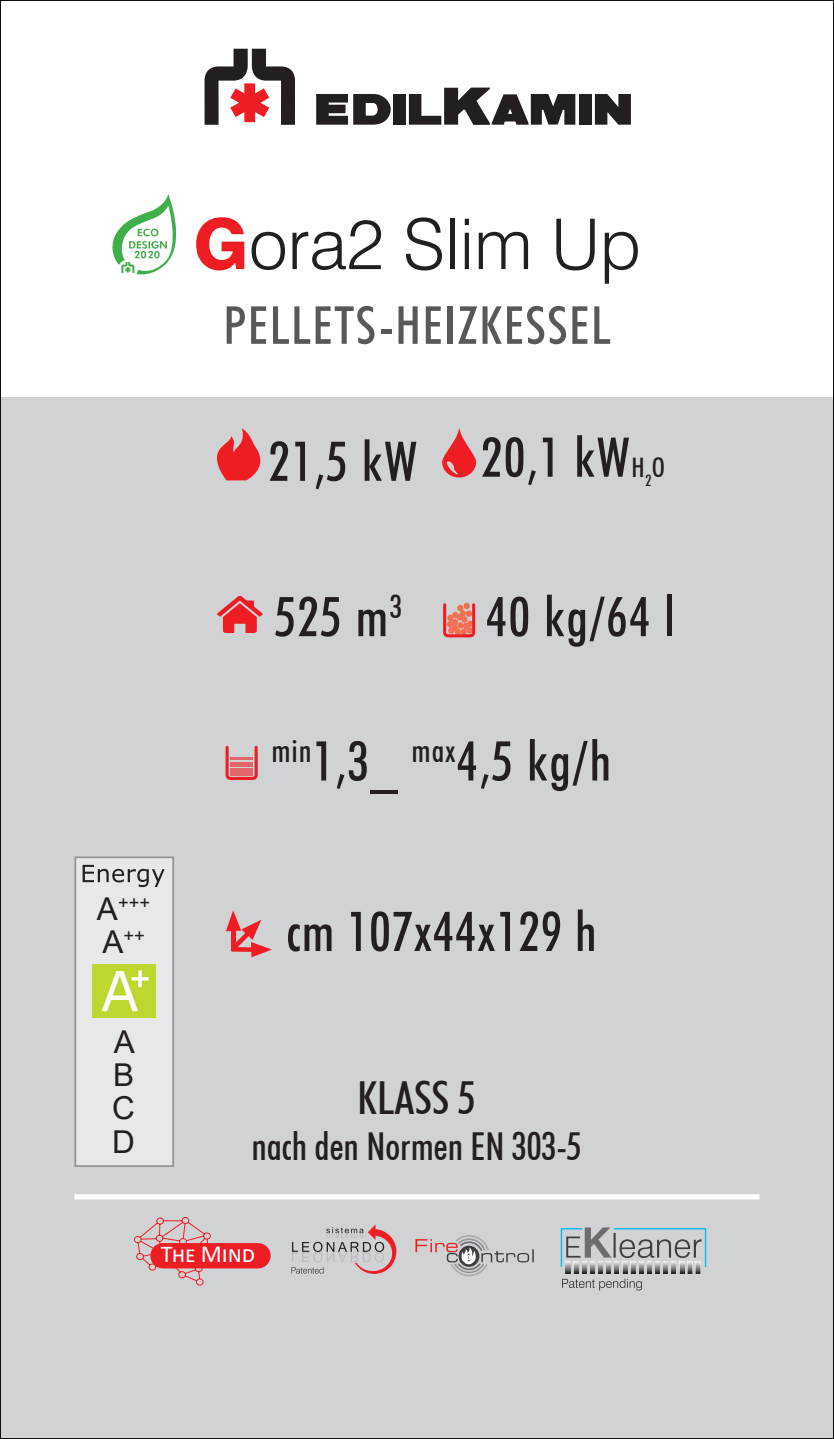
<style>
.page{position:relative;width:834px;height:1439px;background:#fff}
.page>*{position:absolute;margin:0;border:0;box-sizing:border-box;transform-origin:0 0}
.t1{font:300 70px "Swiss 721 BT";color:#231f20}
.t2{font:500 condensed 54.95px "Futura BT";letter-spacing:.025em;color:#231f20}
.t3{font:500 condensed 52.5px "Futura BT";letter-spacing:.03em;color:#57585a}
.t4{font:500 condensed 45.5px "Futura BT";color:#231f20}
.t5{font:500 condensed 38.5px "Futura BT";color:#231f20}
.t6{font:31.5px/33.2px "Arial";color:#231f20;text-align:justify}
.t7{font:24.5px "Calibri";color:#fff}
.t8{font:18.2px/33.2px "Arial";color:#231f20}
.s1{font-weight:800;color:#ee1d23}
.s2{font-size:26.95px}
.s3{font-size:31.5px}
.s4{font-size:24.15px}
</style>
<div class="page">
<div style="left:0;top:45px;width:833px;height:1394px;background:#d1d2d4"></div>
<div style="left:0;top:0;width:833px;height:397px;background:#fff"></div>
<svg style="left:226px;top:910px;width:46px;height:47px"></svg>
<div style="left:231px;top:947px;width:21px;height:5px;background:#ee1d23"></div>
<svg style="left:443px;top:602px;width:33px;height:36px"></svg>
<svg style="left:217px;top:596px;width:45px;height:37px"></svg>
<svg style="left:225px;top:745px;width:33px;height:36px"></svg>
<div style="left:230px;top:768px;width:23px;height:7px;background:#e26569"></div>
<hr style="left:230px;top:762px;width:23px;height:4px;background:#e26569">
<hr style="left:230px;top:758px;width:23px;height:2px;background:#ee1d23">
<svg style="left:442px;top:428px;width:34px;height:49px"></svg>
<svg style="left:204px;top:49px;width:91px;height:76px"></svg>
<div style="left:579px;top:94px;width:12px;height:31px;background:#231f20"></div>
<div style="left:393px;top:94px;width:12px;height:31px;background:#231f20"></div>
<svg style="left:316px;top:94px;width:75px;height:31px"></svg>
<svg style="left:409px;top:88px;width:166px;height:37px"></svg>
<svg style="left:594px;top:94px;width:36px;height:31px"></svg>
<svg style="left:217px;top:428px;width:44px;height:52px"></svg>
<div style="left:74px;top:1194px;width:685px;height:5px;background:#fff"></div>
<div style="left:74px;top:856px;width:100px;height:311px;background:#e7e8e9"></div>
<svg style="left:83px;top:865px;width:81px;height:22px"></svg>
<div style="left:92px;top:964px;width:63px;height:53px;background:#bed630"></div>
<svg style="left:102px;top:970px;width:46px;height:41px"></svg>
<svg style="left:560px;top:1227px;width:146px;height:63px"></svg>
<svg style="left:134px;top:1216px;width:77px;height:70px"></svg>
<div style="left:150px;top:1243px;width:120px;height:25px;background:#ee1d23;border-radius:13px"></div>
<svg style="left:291px;top:1224px;width:105px;height:50px"></svg>
<svg style="left:415px;top:1235px;width:118px;height:42px"></svg>
<svg style="left:112px;top:194px;width:65px;height:81px"></svg>
<p class="t1" style="left:193px;top:202px;width:448px"><span class="s1">G</span>ora2 Slim Up</p>
<p class="t3" style="left:223px;top:293px;width:389px">PELLETS-HEIZKESSEL</p>
<p class="t2" style="left:268px;top:426px;width:398px">21,5 kW 20,1 kW<span class="s2">H</span><sub>2</sub><span class="s2">O</span></p>
<p class="t2" style="left:275px;top:583px;width:129px">525 m<sup>3</sup></p>
<p class="t2" style="left:486px;top:583px;width:191px">40 kg/64 l</p>
<p class="t2" style="left:271px;top:727px;width:341px"><sup>min</sup>1,3_ <sup>max</sup>4,5 kg/h</p>
<p class="t8" style="left:97px;top:886px;width:55px"><span class="s3">A</span>+++<br><span class="s3">A</span>++</p>
<p class="t6" style="left:112px;top:1025px;width:24px">A B C D</p>
<p class="t2" style="left:286px;top:898px;width:312px">cm 107x44x129 h</p>
<p class="t4" style="left:357px;top:1070px;width:120px">KLASS 5</p>
<p class="t5" style="left:251px;top:1123px;width:331px">nach den Normen EN 303-5</p>
<p class="t7" style="left:161px;top:1236px;width:96px"><span class="s4">The</span> Mind</p>
</div>
